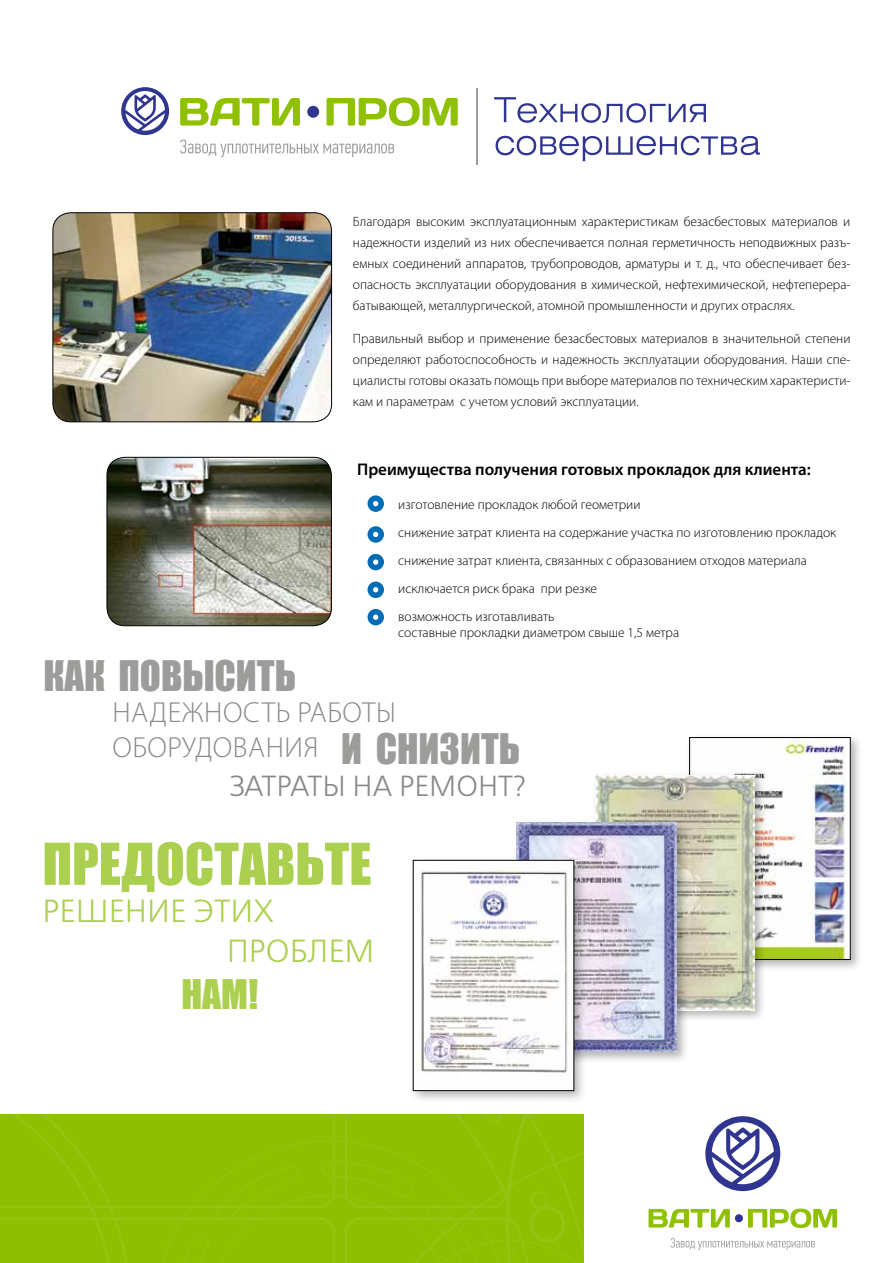
<style>
.page{position:relative;width:893px;height:1263px;background:#fff}
.page>*{position:absolute;margin:0;border:0;box-sizing:border-box;transform-origin:0 0}
.t1{font:53.25px "Impact";color:#abcf4f}
.t2{font:38.7px "Impact";color:#9c9c9b}
.t3{font:37.5px "Impact";color:#abcf4f}
.t4{font:31.95px/40.3px "Free Set C";color:#abcf4f}
.t5{font:300 29.1px/34.8px "Myriad Pro";color:#888987}
.t6{font:29.1px "Free Set C";color:#888987}
.t7{font:600 16.95px "Myriad Pro";color:#000}
.t8{font:300 13.5px/21px "Myriad Pro";color:#000;text-align:justify}
.s1{font-family:"Impact";font-weight:400;font-size:38.7px;color:#9c9c9b}
</style>
<div class="page">
<img style="left:53px;top:213px;width:279px;height:209px">
<div style="left:53px;top:213px;width:279px;height:209px;border:1px solid #000;border-radius:18px"></div>
<img style="left:107px;top:457px;width:224px;height:169px">
<div style="left:107px;top:457px;width:225px;height:169px;border:1px solid #000;border-radius:18px"></div>
<svg style="left:367px;top:495px;width:17px;height:17px"></svg>
<svg style="left:373px;top:501px;width:5px;height:5px"></svg>
<div style="left:367px;top:526px;width:17px;height:17px;background:#006cb5;border-radius:50%"></div>
<svg style="left:373px;top:532px;width:5px;height:5px"></svg>
<div style="left:367px;top:554px;width:17px;height:16px;background:#006cb5;border-radius:50%"></div>
<svg style="left:373px;top:559px;width:5px;height:6px"></svg>
<div style="left:367px;top:581px;width:17px;height:17px;background:#006cb5;border-radius:50%"></div>
<svg style="left:373px;top:587px;width:5px;height:5px"></svg>
<div style="left:685px;top:733px;width:178px;height:239px;background:#000;opacity:.3"></div>
<img style="left:691px;top:739px;width:157px;height:219px">
<div style="left:689px;top:737px;width:161px;height:223px;border:1px solid #000"></div>
<div style="left:592px;top:771px;width:175px;height:252px;background:#000;opacity:.3"></div>
<img style="left:596px;top:775px;width:158px;height:235px">
<div style="left:513px;top:819px;width:176px;height:245px;background:#000;opacity:.3"></div>
<img style="left:517px;top:823px;width:159px;height:228px">
<div style="left:408px;top:855px;width:180px;height:249px;background:#000;opacity:.3"></div>
<img style="left:415px;top:862px;width:157px;height:227px">
<div style="left:413px;top:860px;width:161px;height:231px;border:1px solid #000"></div>
<div style="left:0;top:1114px;width:504px;height:149px;background:#8ec000"></div>
<svg style="left:152px;top:1140px;width:352px;height:123px"></svg>
<svg style="left:504px;top:1114px;width:80px;height:149px"></svg>
<div style="left:584px;top:1101px;width:309px;height:162px;background:#fff"></div>
<svg style="left:648px;top:1116px;width:190px;height:134px"></svg>
<svg style="left:180px;top:98px;width:120px;height:28px"></svg>
<svg style="left:326px;top:97px;width:132px;height:29px"></svg>
<div style="left:307px;top:106px;width:12px;height:12px;background:#30358f;border-radius:50%"></div>
<svg style="left:180px;top:139px;width:214px;height:18px"></svg>
<svg style="left:494px;top:97px;width:266px;height:64px"></svg>
<hr style="left:476px;top:88px;width:2px;height:76px;background:#9c9c9b">
<svg style="left:121px;top:87px;width:48px;height:48px"></svg>
<div style="left:367px;top:609px;width:17px;height:16px;background:#006cb5;border-radius:50%"></div>
<svg style="left:373px;top:614px;width:5px;height:6px"></svg>
<p class="t8" style="left:353px;top:211px;width:499px">Благодаря высоким эксплуатационным характеристикам безасбестовых материалов и надежности изделий из них обеспечивается полная герметичность неподвижных разъ&shy;емных соединений аппаратов, трубопроводов, арматуры и т. д., что обеспечивает без&shy;опасность эксплуатации оборудования в химической, нефтехимической, нефтеперера&shy;батывающей, металлургической, атомной промышленности и других отраслях.</p>
<p class="t8" style="left:353px;top:327px;width:499px">Правильный выбор и применение безасбестовых материалов в значительной степени определяют работоспособность и надежность эксплуатации оборудования. Наши спе&shy;циалисты готовы оказать помощь при выборе материалов по техническим характеристи&shy;кам и параметрам с учетом условий эксплуатации.</p>
<p class="t7" style="left:357px;top:459px;width:455px">Преимущества получения готовых прокладок для клиента:</p>
<p class="t8" style="left:398px;top:490px;width:439px;line-height:28px;text-align:left">изготовление прокладок любой геометрии<br>снижение затрат клиента на содержание участка по изготовлению прокладок снижение затрат клиента, связанных с образованием отходов материала исключается риск брака при резке<br>возможность изготавливать</p>
<p class="t8" style="left:398px;top:622px;width:282px">составные прокладки диаметром свыше 1,5 метра</p>
<h2 class="t2" style="left:44px;top:646px;width:254px">Как повысить</h2>
<h3 class="t5" style="left:112px;top:695px;width:409px">надежность работы оборудован ия <span class="s1">и снизить</span></h3>
<h3 class="t6" style="left:230px;top:769px;width:297px">затраты на ремонт?</h3>
<h1 class="t1" style="left:43px;top:823px;width:142px">ПРЕДОСТАВЬТ</h1>
<h1 class="t1" style="left:349px;top:823px;width:24px">Е</h1>
<h3 class="t4" style="left:227px;top:891px;width:123px;text-indent:-184px">РЕШЕН ИЕ ЭТИХ<br>ПРОБЛЕМ</h3>
<h3 class="t3" style="left:181px;top:965px;width:78px">НАМ!</h3>
</div>
